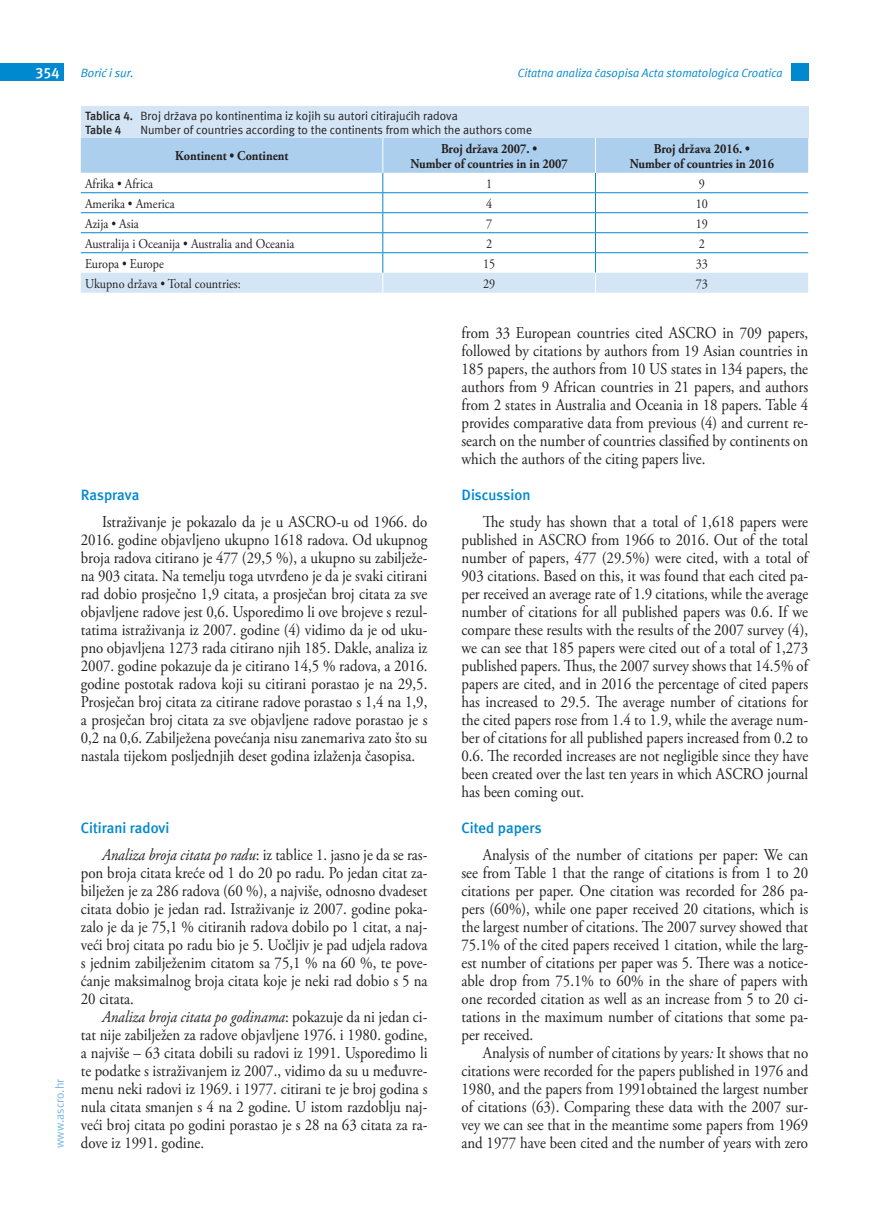
<style>
.page{position:relative;width:872px;height:1212px;background:#fff}
.page>*{position:absolute;margin:0;border:0;box-sizing:border-box;transform-origin:0 0}
.t1{font:16.5px/18px "Adobe Garamond Pro";color:#231f20;text-align:justify;scale:.9 1}
.t2{font:700 15px "Meta ASC";color:#0089cf}
.t3{font:700 15px "Meta ASC";color:#fff}
.t4{font:13.5px "Adobe Garamond Pro";color:#231f20;scale:.9 1}
.t5{font:700 13.5px/15px "Adobe Garamond Pro";color:#231f20;text-align:center;scale:.9 1}
.t6{font:12px/13.5px "Meta ASC";color:#231f20}
.t7{font:italic 12px "Meta ASC";color:#0089cf}
.t8{font:12px "Meta ASC";color:#77b6e4}
.s1{font-weight:700}
.s2{font-style:italic}
</style>
<div class="page">
<div style="left:791px;top:64px;width:17px;height:17px;background:#0089cf"></div>
<div style="left:0;top:64px;width:64px;height:17px;background:#0089cf"></div>
<svg style="left:81px;top:138px;width:727px;height:155px"></svg>
<div style="left:81px;top:106px;width:727px;height:32px;background:#d4e6f6"></div>
<p class="t3" style="left:35px;top:64px;width:26px">354</p>
<p class="t7" style="left:81px;top:66px;width:55px">Borić i sur.</p>
<p class="t7" style="left:518px;top:66px;width:266px">Citatna analiza časopisa Acta stomatologica Croatica</p>
<p class="t6" style="left:85px;top:109px;width:374px"><span class="s1">Tablica 4.</span> Broj država po kontinentima iz kojih su autori citirajućih radova<br><span class="s1">Table 4</span></p>
<p class="t6" style="left:140px;top:122px;width:393px">Number of countries according to the continents from which the authors come</p>
<p class="t5" style="left:175px;top:149px;width:127px">Kontinent • Continent</p>
<p class="t5" style="left:410px;top:141px;width:176px">Broj država 2007. •<br>Number of countries in in 2007</p>
<p class="t5" style="left:629px;top:141px;width:162px">Broj država 2016. •<br>Number of countries in 2016</p>
<p class="t8" style="left:53px;top:1148px;width:71px;rotate:-90deg">www.ascro.hr</p>
<p class="t4" style="left:85px;top:175px;width:77px">Afrika • Africa</p>
<p class="t4" style="left:486px;top:175px;width:8px">1</p>
<p class="t4" style="left:699px;top:175px;width:8px">9</p>
<p class="t4" style="left:85px;top:195px;width:101px">Amerika • America</p>
<p class="t4" style="left:486px;top:195px;width:8px">4</p>
<p class="t4" style="left:696px;top:195px;width:15px">10</p>
<p class="t4" style="left:85px;top:215px;width:61px">Azija • Asia</p>
<p class="t4" style="left:486px;top:215px;width:8px">7</p>
<p class="t4" style="left:696px;top:215px;width:15px">19</p>
<p class="t4" style="left:85px;top:235px;width:234px">Australija i Oceanija • Australia and Oceania</p>
<p class="t4" style="left:486px;top:235px;width:8px">2</p>
<p class="t4" style="left:699px;top:235px;width:8px">2</p>
<p class="t4" style="left:85px;top:255px;width:89px">Europa • Europe</p>
<p class="t4" style="left:483px;top:255px;width:15px">15</p>
<p class="t4" style="left:696px;top:255px;width:15px">33</p>
<p class="t4" style="left:85px;top:275px;width:175px">Ukupno država • Total countries:</p>
<p class="t4" style="left:483px;top:275px;width:15px">29</p>
<p class="t4" style="left:696px;top:275px;width:15px">73</p>
<p class="t2" style="left:81px;top:486px;width:60px">Rasprava</p>
<p class="t1" style="left:81px;top:513px;width:387px;text-indent:21px">Istraživanje je pokazalo da je u ASCRO-u od 1966. do 2016. godine objavljeno ukupno 1618 radova. Od ukupnog broja radova citirano je 477 (29,5 %), a ukupno su zabilježe&shy;na 903 citata. Na temelju toga utvrđeno je da je svaki citirani rad dobio prosječno 1,9 citata, a prosječan broj citata za sve objavljene radove jest 0,6. Usporedimo li ove brojeve s rezul&shy;tatima istraživanja iz 2007. godine (4) vidimo da je od uku&shy;pno objavljena 1273 rada citirano njih 185. Dakle, analiza iz 2007. godine pokazuje da je citirano 14,5 % radova, a 2016. godine postotak radova koji su citirani porastao je na 29,5.<br>Prosječan broj citata za citirane radove porastao s 1,4 na 1,9, a prosječan broj citata za sve objavljene radove porastao je s 0,2 na 0,6. Zabilježena povećanja nisu zanemariva zato što su nastala tijekom posljednjih deset godina izlaženja časopisa.</p>
<p class="t2" style="left:81px;top:819px;width:90px">Citirani radovi</p>
<p class="t1" style="left:81px;top:846px;width:387px;text-indent:21px"><span class="s2">Analiza broja citata po radu</span>: iz tablice 1. jasno je da se ras&shy;pon broja citata kreće od 1 do 20 po radu. Po jedan citat za&shy;bilježen je za 286 radova (60 %), a najviše, odnosno dvadeset citata dobio je jedan rad. Istraživanje iz 2007. godine poka&shy;zalo je da je 75,1 % citiranih radova dobilo po 1 citat, a naj&shy;veći broj citata po radu bio je 5. Uočljiv je pad udjela radova s jednim zabilježenim citatom sa 75,1 % na 60 %, te pove&shy;ćanje maksimalnog broja citata koje je neki rad dobio s 5 na 20 citata.</p>
<p class="t1" style="left:81px;top:1008px;width:387px;text-indent:21px"><span class="s2">Analiza broja citata po godinama</span>: pokazuje da ni jedan ci&shy;tat nije zabilježen za radove objavljene 1976. i 1980. godine, a najviše – 63 citata dobili su radovi iz 1991. Usporedimo li te podatke s istraživanjem iz 2007., vidimo da su u međuvre&shy;menu neki radovi iz 1969. i 1977. citirani te je broj godina s nula citata smanjen s 4 na 2 godine. U istom razdoblju naj&shy;veći broj citata po godini porastao je s 28 na 63 citata za ra&shy;dove iz 1991. godine.</p>
<p class="t1" style="left:461px;top:324px;width:387px">from 33 European countries cited ASCRO in 709 papers, followed by citations by authors from 19 Asian countries in 185 papers, the authors from 10 US states in 134 papers, the authors from 9 African countries in 21 papers, and authors from 2 states in Australia and Oceania in 18 papers. Table 4 provides comparative data from previous (4) and current re&shy;search on the number of countries classified by continents on which the authors of the citing papers live.</p>
<p class="t2" style="left:461px;top:486px;width:71px">Discussion</p>
<p class="t1" style="left:461px;top:513px;width:387px;text-indent:21px">The study has shown that a total of 1,618 papers were published in ASCRO from 1966 to 2016. Out of the total number of papers, 477 (29.5%) were cited, with a total of 903 citations. Based on this, it was found that each cited pa&shy;per received an average rate of 1.9 citations, while the average number of citations for all published papers was 0.6. If we compare these results with the results of the 2007 survey (4), we can see that 185 papers were cited out of a total of 1,273 published papers. Thus, the 2007 survey shows that 14.5% of papers are cited, and in 2016 the percentage of cited papers has increased to 29.5. The average number of citations for the cited papers rose from 1.4 to 1.9, while the average num&shy;ber of citations for all published papers increased from 0.2 to 0.6. The recorded increases are not negligible since they have been created over the last ten years in which ASCRO journal has been coming out.</p>
<p class="t2" style="left:461px;top:819px;width:82px">Cited papers</p>
<p class="t1" style="left:461px;top:846px;width:387px;text-indent:21px">Analysis of the number of citations per paper: We can see from Table 1 that the range of citations is from 1 to 20 citations per paper. One citation was recorded for 286 pa&shy;pers (60%), while one paper received 20 citations, which is the largest number of citations. The 2007 survey showed that 75.1% of the cited papers received 1 citation, while the larg&shy;est number of citations per paper was 5. There was a notice&shy;able drop from 75.1% to 60% in the share of papers with one recorded citation as well as an increase from 5 to 20 ci&shy;tations in the maximum number of citations that some pa&shy;per received.</p>
<p class="t1" style="left:461px;top:1044px;width:387px;text-indent:21px">Analysis of number of citations by years<span class="s2">:</span> It shows that no citations were recorded for the papers published in 1976 and 1980, and the papers from 1991obtained the largest number of citations (63). Comparing these data with the 2007 sur&shy;vey we can see that in the meantime some papers from 1969 and 1977 have been cited and the number of years with zero</p>
</div>
